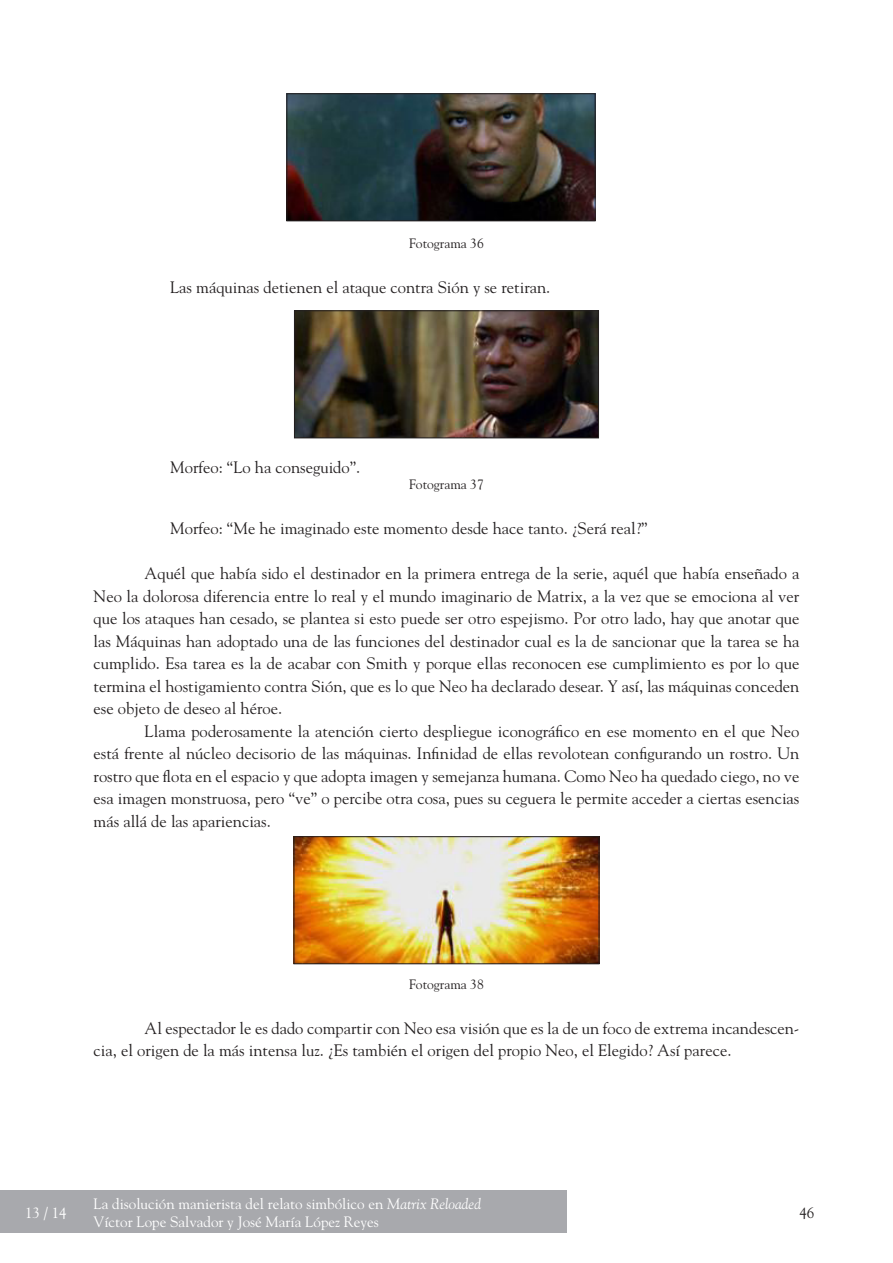
<style>
.page{position:relative;width:893px;height:1263px;background:#fff}
.page>*{position:absolute;margin:0;border:0;box-sizing:border-box;transform-origin:0 0}
.Base{font:16.5px/22.5px "Goudy";color:#231f20;text-align:justify}
.Cita{font:16.5px "Goudy";color:#231f20}
.Base-2{font:15px "Goudy";color:#fff}
.Base-3{font:15px "Goudy";color:#231f20}
.Pie_de_foto{font:13.5px "Goudy";color:#231f20}
.s1{font-style:italic}
</style>
<div class="page">
<div style="left:0;top:1191px;width:567px;height:42px;background:#a8a9ad"></div>
<img style="left:289px;top:96px;width:304px;height:123px">
<div style="left:287px;top:94px;width:308px;height:127px;border:1px solid #231f20"></div>
<img style="left:296px;top:313px;width:301px;height:123px">
<div style="left:294px;top:311px;width:305px;height:127px;border:1px solid #231f20"></div>
<img style="left:296px;top:838px;width:301px;height:124px">
<div style="left:294px;top:836px;width:305px;height:128px;border:1px solid #231f20"></div>
<p class="Pie_de_foto" style="left:409px;top:235px;width:76px">Fotograma 36</p>
<p class="Cita" style="left:170px;top:277px;width:382px">Las máquinas detienen el ataque contra Sión y se retiran.</p>
<p class="Cita" style="left:170px;top:457px;width:192px">Morfeo: “Lo ha conseguido”.</p>
<p class="Pie_de_foto" style="left:409px;top:476px;width:76px">Fotograma 37</p>
<p class="Cita" style="left:170px;top:518px;width:479px">Morfeo: “Me he imaginado este momento desde hace tanto. ¿Será real?”</p>
<p class="Base" style="left:94px;top:562px;width:707px;text-indent:51px">Aquél que había sido el destinador en la primera entrega de la serie, aquél que había enseñado a Neo la dolorosa diferencia entre lo real y el mundo imaginario de Matrix, a la vez que se emociona al ver que los ataques han cesado, se plantea si esto puede ser otro espejismo. Por otro lado, hay que anotar que las Máquinas han adoptado una de las funciones del destinador cual es la de sancionar que la tarea se ha cumplido. Esa tarea es la de acabar con Smith y porque ellas reconocen ese cumplimiento es por lo que termina el hostigamiento contra Sión, que es lo que Neo ha declarado desear. Y así, las máquinas conceden ese objeto de deseo al héroe.</p>
<p class="Base" style="left:94px;top:719px;width:707px;text-indent:51px">Llama poderosamente la atención cierto despliegue iconográfico en ese momento en el que Neo está frente al núcleo decisorio de las máquinas. Infinidad de ellas revolotean configurando un rostro. Un rostro que flota en el espacio y que adopta imagen y semejanza humana. Como Neo ha quedado ciego, no ve esa imagen monstruosa, pero “ve” o percibe otra cosa, pues su ceguera le permite acceder a ciertas esencias más allá de las apariencias.</p>
<p class="Pie_de_foto" style="left:409px;top:976px;width:76px">Fotograma 38</p>
<p class="Base" style="left:94px;top:1016px;width:707px;text-indent:51px">Al espectador le es dado compartir con Neo esa visión que es la de un foco de extrema incandescen&shy;cia, el origen de la más intensa luz. ¿Es también el origen del propio Neo, el Elegido? Así parece.</p>
<p class="Base-2" style="left:94px;top:1194px;width:389px">La disolución manierista del relato simbólico en <span class="s1">Matrix Reloaded</span></p>
<p class="Base-2" style="left:94px;top:1212px;width:287px">Víctor Lope Salvador y José María López Reyes</p>
<p class="Base-2" style="left:25px;top:1203px;width:43px">13 / 14</p>
<p class="Base-3" style="left:799px;top:1203px;width:16px">46</p>
</div>
